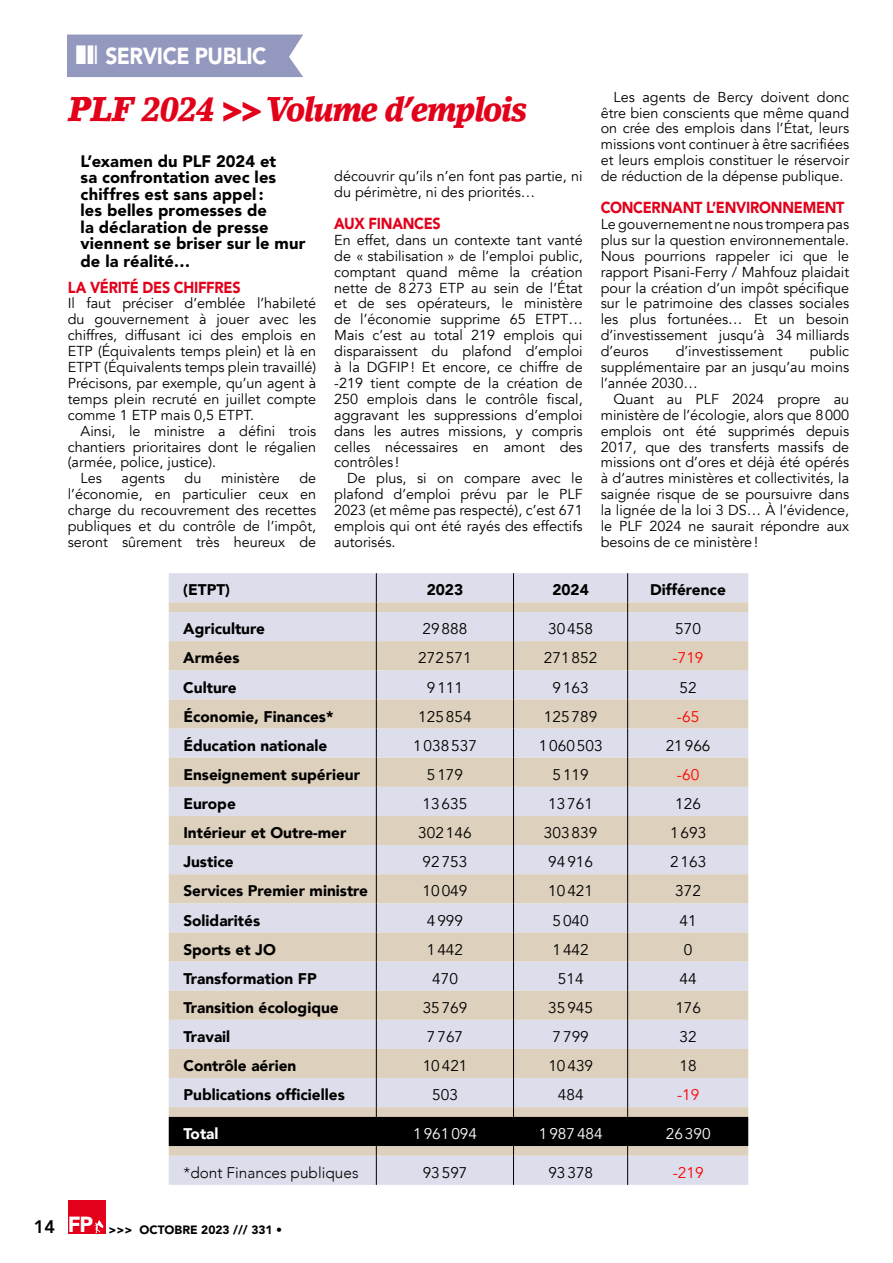
<style>
.page{position:relative;width:893px;height:1263px;background:#fff}
.page>*{position:absolute;margin:0;border:0;box-sizing:border-box;transform-origin:0 0}
.t1{font:italic 900 34.2px "Lino Letter Std";letter-spacing:-.05em;color:#e2001a;scale:.91 1}
.t2{font:900 23.1px "Avenir LT Std";letter-spacing:-.025em;color:#fff;scale:.91 1}
.t3{font:900 16.5px/16.5px "Avenir LT Std";letter-spacing:.005em;color:#000}
.t4{font:900 15.9px "Avenir LT Std";letter-spacing:-.02em;color:#e2001a;scale:.91 1}
.t5{font:900 15.45px "Avenir";color:#000}
.t6{font:15.45px "Avenir";color:#000}
.t7{font:300 15.45px "Avenir";color:#000}
.t8{font:15.45px "Avenir";color:#fff}
.t9{font:15.45px "Avenir";color:#f00}
.t10{font:900 15.45px "Avenir";color:#fff}
.t11{font:14.4px/15.9px "Avenir";color:#000;text-align:justify}
.t12{font:900 12px "Avenir LT Std";color:#000}
.s1{font-weight:800;font-size:18px}
</style>
<div class="page">
<div style="left:68px;top:1200px;width:37px;height:33px;background:#e2001a"></div>
<svg style="left:94px;top:1220px;width:9px;height:13px"></svg>
<div style="left:169px;top:573px;width:579px;height:29px;background:#dddeeb"></div>
<svg style="left:169px;top:602px;width:579px;height:389px;background:#dcd7d4"></svg>
<svg style="left:376px;top:573px;width:1px;height:155px"></svg>
<svg style="left:513px;top:573px;width:1px;height:155px"></svg>
<svg style="left:627px;top:573px;width:1px;height:155px"></svg>
<hr style="left:376px;top:728px;width:1px;height:30px;background:#000">
<hr style="left:513px;top:728px;width:1px;height:30px;background:#000">
<hr style="left:627px;top:728px;width:1px;height:30px;background:#000">
<svg style="left:376px;top:758px;width:1px;height:203px"></svg>
<svg style="left:513px;top:758px;width:1px;height:203px"></svg>
<svg style="left:627px;top:758px;width:1px;height:203px"></svg>
<hr style="left:376px;top:961px;width:1px;height:30px;background:#000">
<hr style="left:513px;top:961px;width:1px;height:30px;background:#000">
<hr style="left:627px;top:961px;width:1px;height:30px;background:#000">
<svg style="left:169px;top:991px;width:579px;height:194px;background:#bab6b4"></svg>
<div style="left:67px;top:35px;width:236px;height:42px;background:#9398bf"></div>
<h2 class="t2" style="left:105px;top:42px;width:179px">SERVICE PUBLIC</h2>
<h1 class="t1" style="left:68px;top:88px;width:507px">PLF 2024 &gt;&gt; Volume d’emplois</h1>
<p class="t3" style="left:81px;top:153px;width:226px">L’examen du PLF 2024 et<br>sa confrontation avec les chiffres est sans appel:<br>les belles promesses de<br>la déclaration de presse viennent se briser sur le mur</p>
<p class="t3" style="left:81px;top:253px;width:111px">de la réalité…</p>
<p class="t4" style="left:68px;top:277px;width:191px">LA VÉRITÉ DES CHIFFRES</p>
<p class="t11" style="left:68px;top:296px;width:250px">Il faut préciser d’emblée l’habileté du gouvernement à jouer avec les chiffres, diffusant ici des emplois en ETP (Équivalents temps plein) et là en ETPT (Équivalents temps plein travaillé)<br>Précisons, par exemple, qu’un agent à temps plein recruté en juillet compte comme 1 ETP mais 0,5 ETPT.</p>
<p class="t11" style="left:81px;top:423px;width:237px">Ainsi, le ministre a défini trois</p>
<p class="t11" style="left:68px;top:439px;width:250px">chantiers prioritaires dont le régalien</p>
<p class="t11" style="left:68px;top:455px;width:150px">(armée, police, justice).</p>
<p class="t11" style="left:81px;top:471px;width:23px">Les</p>
<p class="t11" style="left:122px;top:471px;width:45px">agents</p>
<p class="t11" style="left:185px;top:471px;width:18px">du</p>
<p class="t11" style="left:221px;top:471px;width:60px">ministère</p>
<p class="t11" style="left:68px;top:471px;width:250px;text-indent:232px">de l’économie, en particulier ceux en charge du recouvrement des recettes publiques et du contrôle de l’impôt, seront sûrement très heureux de</p>
<p class="t11" style="left:334px;top:169px;width:250px">découvrir qu’ils n’en font pas partie, ni du périmètre, ni des priorités…</p>
<p class="t4" style="left:334px;top:214px;width:119px">AUX FINANCES</p>
<p class="t11" style="left:334px;top:232px;width:250px">En effet, dans un contexte tant vanté de « stabilisation » de l’emploi public, comptant quand même la création nette de 8273 ETP au sein de l’État et de ses opérateurs, le ministère de l’économie supprime 65 ETPT… Mais c’est au total 219 emplois qui disparaissent du plafond d’emploi à la DGFIP! Et encore, ce chiffre de -219 tient compte de la création de 250 emplois dans le contrôle fiscal, aggravant les suppressions d’emploi dans les autres missions, y compris celles nécessaires en amont des contrôles !</p>
<p class="t11" style="left:334px;top:471px;width:250px;text-indent:13px">De plus, si on compare avec le plafond d’emploi prévu par le PLF 2023 (et même pas respecté), c’est 671 emplois qui ont été rayés des effectifs autorisés.</p>
<p class="t11" style="left:601px;top:89px;width:250px;text-indent:13px">Les agents de Bercy doivent donc être bien conscients que même quand on crée des emplois dans l’État, leurs missions vont continuer à être sacrifiées et leurs emplois constituer le réservoir de réduction de la dépense publique.</p>
<p class="t4" style="left:601px;top:198px;width:269px">CONCERNANT L’ENVIRONNEMENT</p>
<p class="t11" style="left:601px;top:216px;width:250px">Le gouvernement ne nous trompera pas plus sur la question environnementale.<br>Nous pourrions rappeler ici que le rapport Pisani-Ferry / Mahfouz plaidait pour la création d’un impôt spécifique sur le patrimoine des classes sociales les plus fortunées… Et un besoin d’investissement jusqu’à 34 milliards d’euros</p>
<p class="t11" style="left:601px;top:343px;width:250px;text-indent:209px">public supplémentaire par an jusqu’au moins l’année 2030…</p>
<p class="t11" style="left:601px;top:391px;width:250px;text-indent:13px">Quant au PLF 2024 propre au ministère de l’écologie, alors que 8000 emplois ont été supprimés depuis 2017, que des transferts massifs de missions ont d’ores et déjà été opérés à d’autres ministères et collectivités, la saignée risque de se poursuivre dans la lignée de la loi 3 DS… À l’évidence, le PLF 2024 ne saurait répondre aux besoins de ce ministère!</p>
<p class="t11" style="left:676px;top:343px;width:108px">d’investissement</p>
<p class="t5" style="left:183px;top:577px;width:48px">(ETPT)</p>
<p class="t5" style="left:427px;top:577px;width:38px">2023</p>
<p class="t5" style="left:552px;top:577px;width:38px">2024</p>
<p class="t5" style="left:650px;top:577px;width:77px">Différence</p>
<p class="t5" style="left:183px;top:616px;width:83px">Agriculture</p>
<p class="t6" style="left:423px;top:620px;width:46px">29888</p>
<p class="t6" style="left:548px;top:620px;width:46px">30458</p>
<p class="t6" style="left:675px;top:620px;width:27px">570</p>
<p class="t5" style="left:183px;top:645px;width:58px">Armées</p>
<p class="t6" style="left:418px;top:649px;width:55px">272571</p>
<p class="t6" style="left:544px;top:649px;width:55px">271852</p>
<p class="t9" style="left:673px;top:649px;width:32px">-719</p>
<p class="t5" style="left:183px;top:674px;width:55px">Culture</p>
<p class="t6" style="left:427px;top:678px;width:38px">9111</p>
<p class="t6" style="left:552px;top:678px;width:38px">9163</p>
<p class="t6" style="left:679px;top:678px;width:19px">52</p>
<p class="t5" style="left:183px;top:703px;width:152px">Économie, Finances*</p>
<p class="t6" style="left:418px;top:707px;width:55px">125854</p>
<p class="t6" style="left:544px;top:707px;width:55px">125789</p>
<p class="t9" style="left:677px;top:707px;width:24px">-65</p>
<p class="t5" style="left:183px;top:732px;width:145px">Éducation nationale</p>
<p class="t6" style="left:413px;top:736px;width:65px">1038537</p>
<p class="t6" style="left:539px;top:736px;width:65px">1060503</p>
<p class="t6" style="left:666px;top:736px;width:46px">21966</p>
<p class="t5" style="left:183px;top:761px;width:178px">Enseignement supérieur</p>
<p class="t6" style="left:427px;top:765px;width:38px">5179</p>
<p class="t6" style="left:552px;top:765px;width:38px">5119</p>
<p class="t9" style="left:677px;top:765px;width:24px">-60</p>
<p class="t5" style="left:183px;top:790px;width:54px">Europe</p>
<p class="t6" style="left:423px;top:794px;width:46px">13635</p>
<p class="t6" style="left:548px;top:794px;width:46px">13761</p>
<p class="t6" style="left:675px;top:794px;width:27px">126</p>
<p class="t5" style="left:183px;top:819px;width:164px">Intérieur et Outre-mer</p>
<p class="t6" style="left:418px;top:824px;width:55px">302146</p>
<p class="t6" style="left:544px;top:824px;width:55px">303839</p>
<p class="t6" style="left:670px;top:824px;width:38px">1693</p>
<p class="t5" style="left:183px;top:849px;width:52px">Justice</p>
<p class="t6" style="left:423px;top:853px;width:46px">92753</p>
<p class="t6" style="left:548px;top:853px;width:46px">94916</p>
<p class="t6" style="left:670px;top:853px;width:38px">2163</p>
<p class="t5" style="left:183px;top:878px;width:186px">Services Premier ministre</p>
<p class="t6" style="left:423px;top:882px;width:46px">10049</p>
<p class="t6" style="left:548px;top:882px;width:46px">10421</p>
<p class="t6" style="left:675px;top:882px;width:27px">372</p>
<p class="t5" style="left:183px;top:907px;width:78px">Solidarités</p>
<p class="t6" style="left:427px;top:911px;width:38px">4999</p>
<p class="t6" style="left:553px;top:911px;width:38px">5040</p>
<p class="t6" style="left:680px;top:911px;width:19px">41</p>
<p class="t5" style="left:183px;top:936px;width:94px">Sports et JO</p>
<p class="t6" style="left:427px;top:940px;width:38px">1442</p>
<p class="t6" style="left:553px;top:940px;width:38px">1442</p>
<p class="t6" style="left:684px;top:940px;width:10px">0</p>
<p class="t5" style="left:183px;top:965px;width:135px">Transformation FP</p>
<p class="t6" style="left:432px;top:969px;width:27px">470</p>
<p class="t6" style="left:558px;top:969px;width:27px">514</p>
<p class="t6" style="left:680px;top:969px;width:19px">44</p>
<p class="t5" style="left:183px;top:994px;width:157px">Transition écologique</p>
<p class="t6" style="left:423px;top:998px;width:46px">35769</p>
<p class="t6" style="left:548px;top:998px;width:46px">35945</p>
<p class="t6" style="left:675px;top:998px;width:27px">176</p>
<p class="t5" style="left:183px;top:1023px;width:48px">Travail</p>
<p class="t6" style="left:427px;top:1027px;width:38px">7767</p>
<p class="t6" style="left:553px;top:1027px;width:38px">7799</p>
<p class="t6" style="left:680px;top:1027px;width:19px">32</p>
<p class="t5" style="left:183px;top:1052px;width:115px">Contrôle aérien</p>
<p class="t6" style="left:423px;top:1057px;width:46px">10421</p>
<p class="t6" style="left:548px;top:1057px;width:46px">10439</p>
<p class="t6" style="left:680px;top:1057px;width:19px">18</p>
<p class="t5" style="left:183px;top:1082px;width:163px">Publications officielles</p>
<p class="t6" style="left:432px;top:1086px;width:27px">503</p>
<p class="t6" style="left:558px;top:1086px;width:27px">484</p>
<p class="t9" style="left:677px;top:1086px;width:24px">-19</p>
<p class="t10" style="left:183px;top:1120px;width:37px">Total</p>
<p class="t8" style="left:413px;top:1125px;width:65px">1961094</p>
<p class="t8" style="left:539px;top:1125px;width:65px">1987484</p>
<p class="t8" style="left:666px;top:1125px;width:46px">26390</p>
<p class="t7" style="left:183px;top:1163px;width:177px">*dont Finances publiques</p>
<p class="t6" style="left:423px;top:1163px;width:46px">93597</p>
<p class="t6" style="left:548px;top:1163px;width:46px">93378</p>
<p class="t9" style="left:673px;top:1163px;width:32px">-219</p>
<p class="t12" style="left:34px;top:1222px;width:250px"><span class="s1">14</span> <sup>FP</sup> &gt;&gt;&gt; OCTOBRE 2023 /// 331 •</p>
</div>
